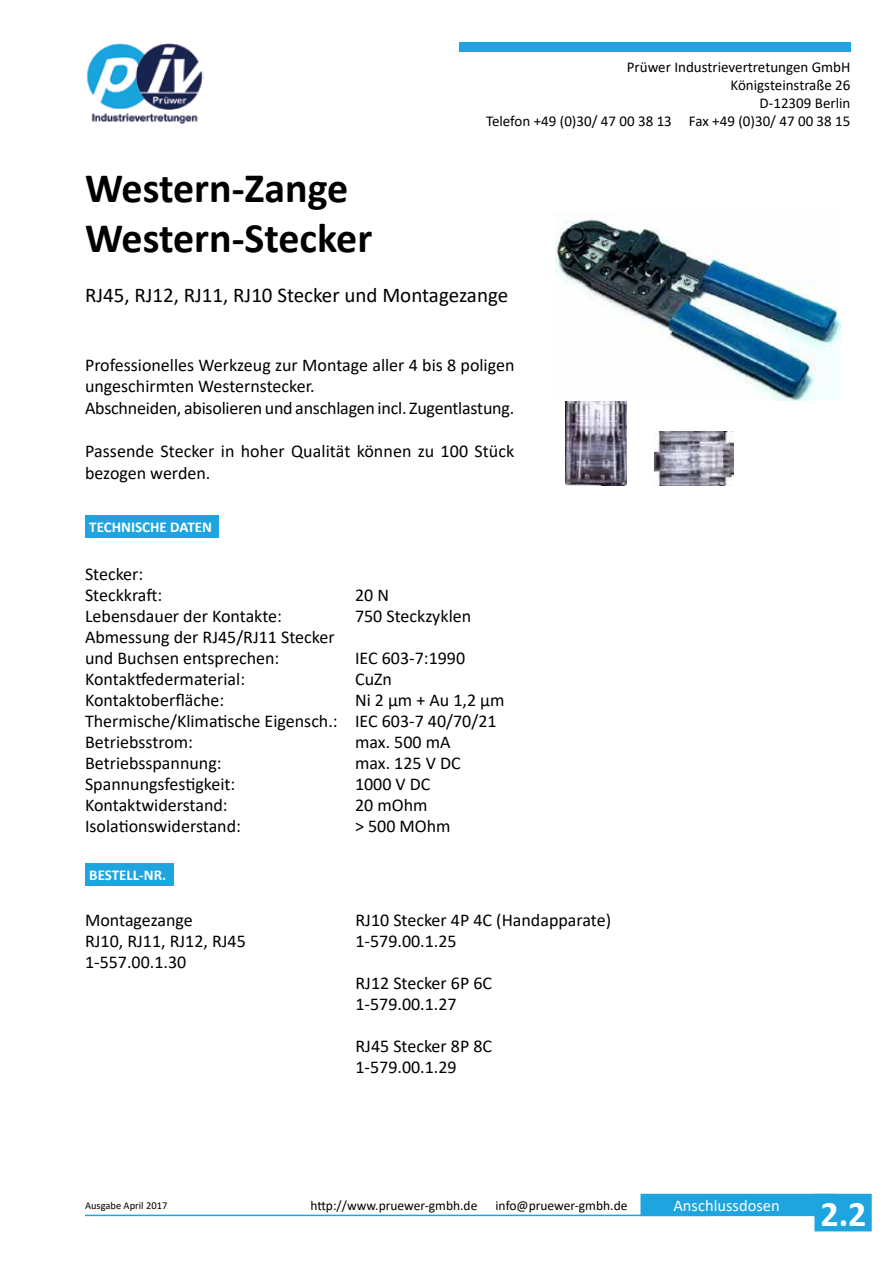
<style>
.page{position:relative;width:893px;height:1263px;background:#fff}
.page>*{position:absolute;margin:0;border:0;box-sizing:border-box;transform-origin:0 0}
.t1{font:700 42px/50.4px "Calibri";color:#000}
.t2{font:21px "Calibri";color:#000}
.t3{font:18px/21px "Calibri";color:#000}
.t4{font:16.5px "Calibri";color:#fff}
.t5{font:15px/18px "Calibri";color:#000;text-align:right}
.t6{font:700 15px "Calibri";color:#fff}
.t7{font:13.5px "Calibri";color:#000}
.t8{font:10.5px "Calibri";color:#000}
.s1{font-weight:700;font-size:36px}
</style>
<div class="page">
<div style="left:459px;top:43px;width:391px;height:9px;background:#1ea4de"></div>
<div style="left:640px;top:1194px;width:196px;height:22px;background:#1ea4de"></div>
<hr style="left:85px;top:1214px;width:625px;height:2px;background:#1ea4de">
<div style="left:814px;top:1194px;width:58px;height:37px;background:#1ea4de"></div>
<img style="left:87px;top:43px;width:116px;height:81px">
<img style="left:655px;top:432px;width:78px;height:53px">
<img style="left:566px;top:401px;width:61px;height:84px">
<div style="left:85px;top:515px;width:134px;height:23px;background:#1ea4de"></div>
<div style="left:85px;top:863px;width:88px;height:23px;background:#1ea4de"></div>
<img style="left:556px;top:219px;width:284px;height:182px">
<p class="t5" style="left:486px;top:57px;width:366px">Prüwer Industrievertretungen GmbH<br>Königsteinstraße 26<br>D-12309 Berlin<br>Telefon +49 (0)30/ 47 00 38 13 Fax +49 (0)30/ 47 00 38 15</p>
<h1 class="t1" style="left:85px;top:162px;width:289px">Western-Zange<br>Western-Stecker</h1>
<p class="t2" style="left:85px;top:281px;width:425px">RJ45, RJ12, RJ11, RJ10 Stecker und Montagezange</p>
<p class="t3" style="left:85px;top:354px;width:431px;line-height:21.6px">Professionelles Werkzeug zur Montage aller 4 bis 8 poligen ungeschirmten Westernstecker.<br>Abschneiden, abisolieren und anschlagen incl. Zugentlastung.</p>
<p class="t3" style="left:85px;top:440px;width:431px;line-height:21.6px">Passende Stecker in hoher Qualität können zu 100 Stück bezogen werden.</p>
<p class="t6" style="left:89px;top:516px;width:124px">TECHNISCHE DATEN</p>
<p class="t3" style="left:85px;top:563px;width:79px">Stecker:<br>Steckkraft:</p>
<p class="t3" style="left:355px;top:584px;width:35px">20 N</p>
<p class="t3" style="left:85px;top:605px;width:198px">Lebensdauer der Kontakte:</p>
<p class="t3" style="left:355px;top:605px;width:118px">750 Steckzyklen</p>
<p class="t3" style="left:85px;top:626px;width:251px">Abmessung der RJ45/RJ11 Stecker und Buchsen entsprechen:</p>
<p class="t3" style="left:355px;top:647px;width:112px">IEC 603-7:1990</p>
<p class="t3" style="left:85px;top:668px;width:162px">Kontaktfedermaterial:</p>
<p class="t3" style="left:355px;top:668px;width:38px">CuZn</p>
<p class="t3" style="left:85px;top:689px;width:141px">Kontaktoberfläche:</p>
<p class="t3" style="left:85px;top:689px;width:421px;text-indent:270px">Ni 2 µm + Au 1,2 µm<br>Thermische/Klimatische Eigensch.: IEC 603-7 40/70/21<br>Betriebsstrom:</p>
<p class="t3" style="left:355px;top:731px;width:97px">max. 500 mA</p>
<p class="t3" style="left:85px;top:752px;width:138px">Betriebsspannung:</p>
<p class="t3" style="left:355px;top:752px;width:107px">max. 125 V DC</p>
<p class="t3" style="left:85px;top:773px;width:152px">Spannungsfestigkeit:</p>
<p class="t3" style="left:355px;top:773px;width:77px">1000 V DC</p>
<p class="t3" style="left:85px;top:794px;width:144px">Kontaktwiderstand:</p>
<p class="t3" style="left:355px;top:794px;width:74px">20 mOhm</p>
<p class="t3" style="left:85px;top:815px;width:157px">Isolationswiderstand:</p>
<p class="t3" style="left:355px;top:815px;width:97px">&gt; 500 MOhm</p>
<p class="t6" style="left:89px;top:864px;width:78px">BESTELL-NR.</p>
<p class="t3" style="left:85px;top:909px;width:162px">Montagezange<br>RJ10, RJ11, RJ12, RJ45<br>1-557.00.1.30</p>
<p class="t3" style="left:355px;top:909px;width:257px">RJ10 Stecker 4P 4C (Handapparate)<br>1-579.00.1.25</p>
<p class="t3" style="left:355px;top:972px;width:138px">RJ12 Stecker 6P 6C<br>1-579.00.1.27</p>
<p class="t3" style="left:355px;top:1035px;width:138px">RJ45 Stecker 8P 8C<br>1-579.00.1.29</p>
<p class="t8" style="left:85px;top:1198px;width:84px">Ausgabe April 2017</p>
<p class="t7" style="left:310px;top:1196px;width:169px">http://www.pruewer-gmbh.de</p>
<p class="t7" style="left:496px;top:1196px;width:133px">info@pruewer-gmbh.de</p>
<p class="t4" style="left:673px;top:1194px;width:195px">Anschlussdosen <span class="s1">2.2</span></p>
</div>
